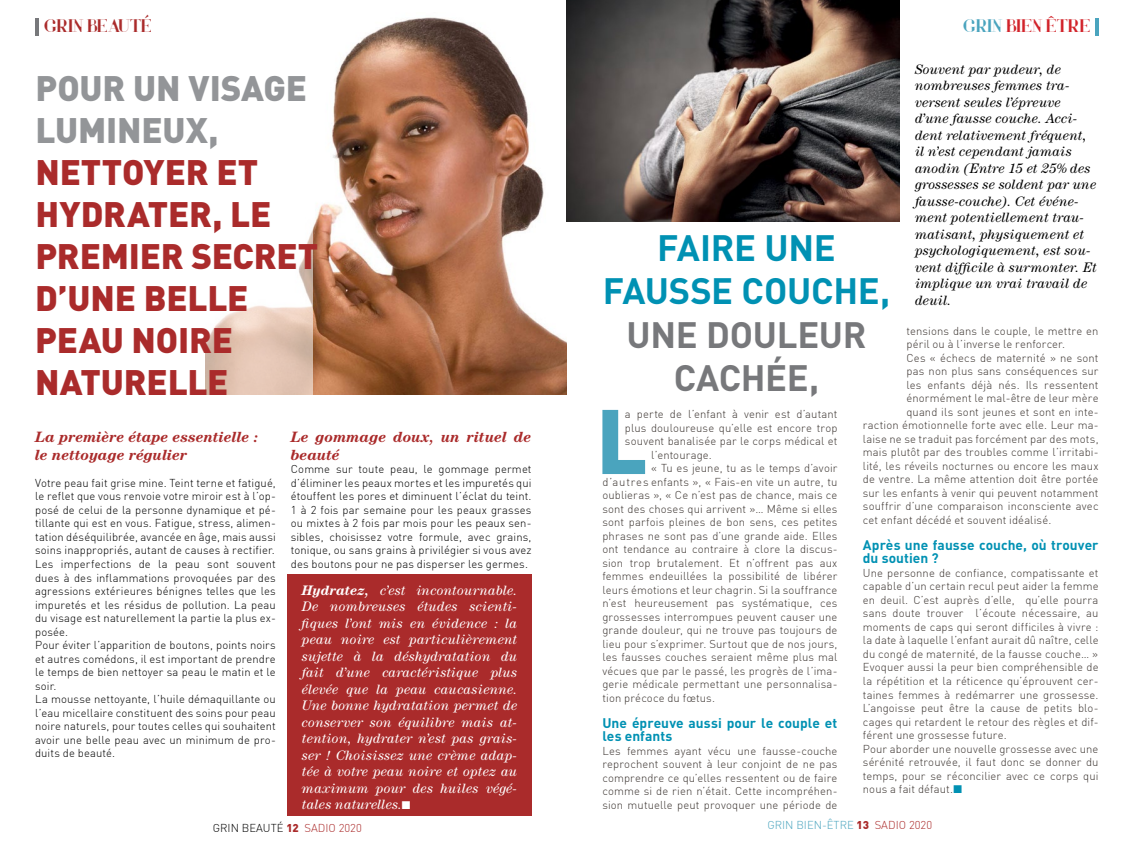
<style>
.page{position:relative;width:1134px;height:851px;background:#fff}
.page>*{position:absolute;margin:0;border:0;box-sizing:border-box;transform-origin:0 0}
.t1{font:700 36.25px/43.5px "DIN";letter-spacing:-.01em;color:#0091b3;text-align:center}
.t2{font:700 36.25px/43.5px "DIN";letter-spacing:-.01em;color:#77787b;text-align:center}
.t3{font:900 35px/42px "DIN";letter-spacing:-.005em;color:#aa2b2b}
.t4{font:900 35px/42px "DIN";letter-spacing:-.005em;color:#939598}
.t5{font:18.75px "Voor";color:#d2232a}
.t6{font:18.75px "Voor";color:#aa2b2b}
.t7{font:italic 700 15px/18px "Century";letter-spacing:-.005em;color:#aa2b2b}
.t8{font:italic 13.75px/16.5px "Century";letter-spacing:.015em;color:#fff;text-align:justify}
.t9{font:italic 13.75px/16.5px "Century";letter-spacing:.015em;color:#000}
.t10{font:700 13.75px/13.5px "DIN";letter-spacing:.005em;color:#0091b3}
.t11{font:300 11.25px/13.5px "DIN";letter-spacing:.01em;color:#3c3531;text-align:justify}
.t12{font:300 11.25px/13.5px "DIN";letter-spacing:.01em;color:#000}
.t13{font:300 11.25px "DIN";color:#4aa4be}
.t14{font:300 11.25px "DIN";color:#aa2b2b}
.s1{font-weight:700}
.s2{color:#000}
.s3{font-weight:900}
.s4{color:#4aa4be}
.s5{color:#0091b3}
.s6{font-weight:900;color:#aa2b2b}
.s7{color:#aa2b2b}
</style>
<div class="page">
<div style="left:287px;top:574px;width:244px;height:241px;background:#aa2b2b"></div>
<hr style="left:35px;top:18px;width:4px;height:17px;background:#77787b">
<img style="left:313px;top:13px;width:254px;height:381px">
<hr style="left:1095px;top:18px;width:3px;height:18px;background:#4aa4be">
<img style="left:567px;top:0;width:332px;height:222px">
<svg style="left:602px;top:410px;width:43px;height:64px"></svg>
<h3 class="t6" style="left:44px;top:14px;width:110px">GRIN BEAUTÉ</h3>
<h2 class="t4" style="left:35px;top:65px;width:273px">POUR UN VISAGE<br>LUMINEUX,</h2>
<h2 class="t3" style="left:35px;top:149px;width:222px">NETTOYER ET<br>HYDRAT</h2>
<h2 class="t3" style="left:35px;top:191px;width:282px;text-indent:133px">ER, LE<br>PREMIER SECRET<br>D’UNE BELLE<br>PEAU NOIRE<br>NATUR</h2>
<h2 class="t3" style="left:147px;top:359px;width:83px">ELLE</h2>
<h3 class="t7" style="left:35px;top:427px;width:225px">La première étape essentielle : le nettoyage régulier</h3>
<p class="t12" style="left:35px;top:476px;width:242px">Votre peau fait grise mine. Teint terne et fatigué, le reflet que vous renvoie votre miroir est à l’op&shy;posé de celui de la personne dynamique et pé&shy;tillante qui est en vous. Fatigue, stress, alimen&shy;tation déséquilibrée, avancée en âge, mais aussi soins inappropriés, autant de causes à rectifier.<br>Les imperfections de la peau sont souvent dues à des inflammations provoquées par des agressions extérieures bénignes telles que les impuretés et les résidus de pollution. La peau du visage est naturellement la partie la plus ex&shy;posée.<br>Pour éviter l’apparition de boutons, points noirs et autres comédons, il est important de prendre le temps de bien nettoyer sa peau le matin et le soir.<br>La mousse nettoyante, l’huile démaquillante ou l’eau micellaire constituent des soins pour peau noire naturels, pour toutes celles qui souhaitent avoir une belle peau avec un minimum de pro&shy;duits de beauté.</p>
<h3 class="t7" style="left:291px;top:427px;width:242px">Le gommage doux, un rituel de beauté</h3>
<p class="t12" style="left:291px;top:462px;width:242px;text-align:justify">Comme sur toute peau, le gommage permet d’éliminer les peaux mortes et les impuretés qui étouffent les pores et diminuent l’éclat du teint.<br>1 à 2 fois par semaine pour les peaux grasses ou mixtes à 2 fois par mois pour les peaux sen&shy;sibles, choisissez votre formule, avec grains, tonique, ou sans grains à privilégier si vous avez des boutons pour ne pas disperser les germes.</p>
<p class="t8" style="left:302px;top:581px;width:217px"><span class="s1">Hydratez,</span> c’est incontournable.<br>De nombreuses études scienti&shy;fiques l’ont mis en évidence : la peau noire est particulièrement sujette à la déshydratation du fait d’une caractéristique plus élevée que la peau caucasienne.<br>Une bonne hydratation permet de conserver son équilibre mais at&shy;tention, hydrater n’est pas grais&shy;ser ! Choisissez une crème adap&shy;tée à votre peau noire et optez au maximum pour des huiles végé&shy;tales naturelles.■</p>
<p class="t12" style="left:213px;top:820px;width:37px">GRI N BEAU</p>
<p class="t14" style="left:271px;top:820px;width:93px"><span class="s2">TÉ</span> <span class="s3">12</span> sadio 2020</p>
<h3 class="t5" style="left:963px;top:14px;width:129px"><span class="s4">GRIN</span> BIEN ÊTRE</h3>
<p class="t9" style="left:915px;top:61px;width:183px">Souvent par pudeur, de nombreuses femmes tra&shy;versent seules l’épreuve d’une fausse couche. Acci&shy;dent relativement fréquent, il n’est cependant jamais anodin (Entre 15 et 25% des grossesses se soldent par une fausse-couche). Cet événe&shy;ment potentiellement trau&shy;matisant, physiquement et psychologiquement, est sou&shy;vent difficile à surmonter. Et implique un vrai travail de deuil.</p>
<h1 class="t1" style="left:603px;top:224px;width:289px">Faire une fausse couche,</h1>
<h1 class="t2" style="left:626px;top:311px;width:241px">une douleur cachée,</h1>
<p class="t11" style="left:906px;top:324px;width:194px">tensions dans le couple, le mettre en</p>
<p class="t11" style="left:906px;top:337px;width:160px">péril ou à l’inverse le renforcer.</p>
<p class="t11" style="left:906px;top:351px;width:194px">Ces « échecs de maternité » ne sont</p>
<p class="t11" style="left:906px;top:364px;width:194px">pas non plus sans conséquences sur</p>
<p class="t11" style="left:906px;top:378px;width:194px">les enfants déjà nés. I ls ressentent</p>
<p class="t11" style="left:906px;top:391px;width:194px">énormément le mal-être de leur mère</p>
<p class="t11" style="left:906px;top:405px;width:194px">quand ils sont jeunes et sont en inte-</p>
<p class="t11" style="left:863px;top:418px;width:237px">raction émotionnelle forte avec elle. Leur ma-</p>
<p class="t11" style="left:863px;top:432px;width:237px">laise ne se traduit pas forcément par des mots,</p>
<p class="t11" style="left:863px;top:445px;width:237px">mais plutôt par des troubles comme l’irritabi-</p>
<p class="t11" style="left:863px;top:459px;width:237px">lité, les réveils nocturnes ou encore les maux</p>
<p class="t11" style="left:863px;top:472px;width:237px">de ventre. La même attention doit être portée</p>
<p class="t11" style="left:863px;top:486px;width:237px">sur les enfants à venir qui peuvent notamment</p>
<p class="t11" style="left:863px;top:499px;width:237px">souffrir d’une comparaison inconsciente avec</p>
<p class="t11" style="left:863px;top:513px;width:190px">cet enfant décédé et souvent idéalisé.</p>
<p class="t10" style="left:863px;top:537px;width:237px">Après une fausse couche, où trouver du soutien ?</p>
<p class="t11" style="left:863px;top:566px;width:237px;text-align:left">U ne personne de confiance, compatissante et capable d’un certain recul peut aider la femme en deuil. C’est auprès d’elle, qu’elle pourra sans doute trouver l’écoute nécessaire, au moments de caps qui seront difficiles à vivre : la date à laquelle l’enfant aurait dû naître, celle du congé de maternité, de la fausse couche… » Evoquer aussi la peur bien compréhensible de la répétition et la réticence qu’éprouvent cer&shy;taines femmes à redémarrer une grossesse.<br>L’angoisse peut être la cause de petits blo&shy;cages qui retardent le retour des règles et dif&shy;férent une grossesse future.<br>Pour aborder une nouvelle grossesse avec une sérénité retrouvée, il faut donc se donner du temps, pour se réconcilier avec ce corps qui nous a fait défaut.<span class="s5">■</span></p>
<p class="t11" style="left:625px;top:407px;width:214px">a perte de l’enfant à venir est d’autant</p>
<p class="t11" style="left:625px;top:420px;width:214px">plus douloureuse qu’elle est encore trop</p>
<p class="t11" style="left:625px;top:434px;width:214px">souvent banalisée par le corps médical et</p>
<p class="t11" style="left:651px;top:447px;width:62px">l’entourage.</p>
<p class="t11" style="left:651px;top:461px;width:188px">« Tu es jeune, tu as le temps d’avoir</p>
<p class="t11" style="left:602px;top:474px;width:237px">d’autres enfants », « Fais-en vite un autre, tu</p>
<p class="t11" style="left:602px;top:488px;width:237px">oublieras », « Ce n’est pas de chance, mais ce</p>
<p class="t11" style="left:602px;top:501px;width:237px">sont des choses qui arrivent »… Même si elles</p>
<p class="t11" style="left:602px;top:515px;width:237px">sont parfois pleines de bon sens, ces petites</p>
<p class="t11" style="left:602px;top:528px;width:236px">phrases ne sont pas d’une grande aide. Elles</p>
<p class="t11" style="left:602px;top:542px;width:237px">ont tendance au contraire à clore la discus-</p>
<p class="t11" style="left:602px;top:555px;width:237px">sion trop brutalement. Et n’offrent pas aux</p>
<p class="t11" style="left:602px;top:569px;width:236px">femmes endeuillées la possibilité de libérer</p>
<p class="t11" style="left:602px;top:582px;width:237px">leurs émotions et leur chagrin. Si la souffrance</p>
<p class="t11" style="left:602px;top:596px;width:237px">n’est heureusement pas systématique, ces</p>
<p class="t11" style="left:602px;top:609px;width:237px">grossesses interrompues peuvent causer une</p>
<p class="t11" style="left:602px;top:623px;width:237px">grande douleur, qui ne trouve pas toujours de</p>
<p class="t11" style="left:602px;top:636px;width:237px">lieu pour s’exprimer. Surtout que de nos jours,</p>
<p class="t11" style="left:602px;top:650px;width:237px">les fausses couches seraient même plus mal</p>
<p class="t11" style="left:602px;top:663px;width:237px">vécues que par le passé, les progrès de l’ima-</p>
<p class="t11" style="left:602px;top:677px;width:237px">gerie médicale permettant une personnalisa-</p>
<p class="t11" style="left:602px;top:690px;width:114px">tion précoce du fœtus.</p>
<p class="t10" style="left:602px;top:715px;width:236px">Une épreuve aussi pour le couple et les enfants</p>
<p class="t11" style="left:602px;top:743px;width:237px">Les femmes ayant vécu une fausse-couche reprochent souvent à leur conjoint de ne pas comprendre ce qu’elles ressentent ou de faire comme si de rien n’était. Cette incompréhen&shy;sion mutuelle peut provoquer une période de</p>
<p class="t13" style="left:767px;top:818px;width:166px">GRI N BIEN-ÊTRE <span class="s6">13</span> <span class="s7">sadio 2020</span></p>
</div>
